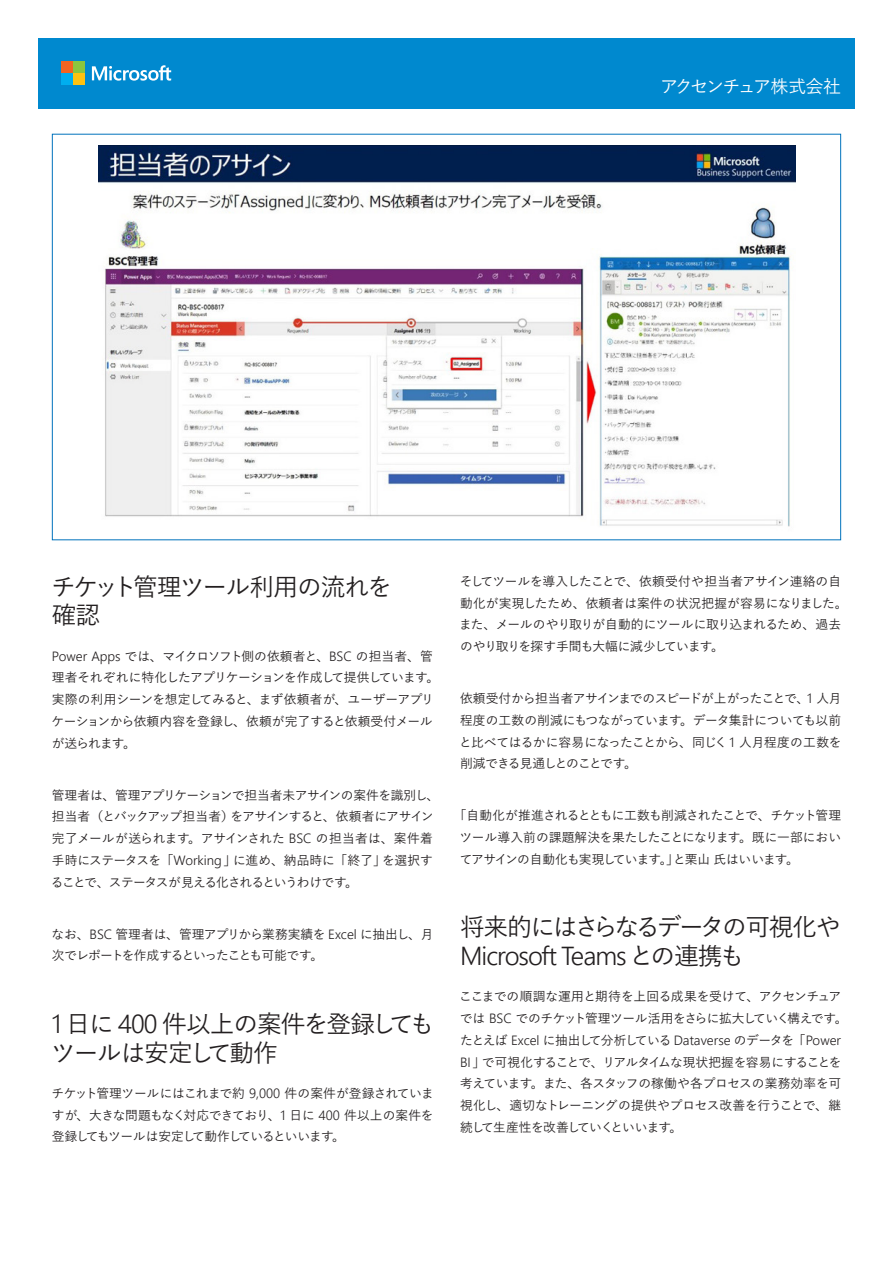
<style>
.page{position:relative;width:893px;height:1263px;background:#fff}
.page>*{position:absolute;margin:0;border:0;box-sizing:border-box;transform-origin:0 0}
.t1{font:300 25.95px "Segoe Pro";letter-spacing:-.04em;color:#231f20}
.t2{font:500 24.75px/28.5px "Yu Go";letter-spacing:-.07em;color:#231f20}
.t3{font:500 24.75px "Yu Go";letter-spacing:-.09em;color:#231f20}
.t4{font:500 18px "Yu Go";letter-spacing:-.105em;color:#fff}
.t5{font:500 12.75px/21.8px "Yu Go";letter-spacing:-.04em;color:#231f20}
.t6{font:500 12.75px/21.8px "Yu Go";letter-spacing:-.02em;color:#231f20}
.s1{font-family:"Segoe Pro";font-weight:300;font-size:13.35px}
.s2{font-family:"Segoe Pro";font-weight:300;font-size:25.95px}
.s3{font-family:"Yu Go";font-weight:500;font-size:24.75px}
</style>
<div class="page">
<div style="left:38px;top:38px;width:817px;height:70px;background:#0089cf"></div>
<svg style="left:92px;top:65px;width:79px;height:16px"></svg>
<div style="left:62px;top:62px;width:11px;height:11px;background:#f36421"></div>
<div style="left:74px;top:62px;width:11px;height:11px;background:#8bc63e"></div>
<div style="left:62px;top:74px;width:11px;height:11px;background:#00aeef"></div>
<div style="left:74px;top:74px;width:11px;height:11px;background:#fec210"></div>
<img style="left:98px;top:145px;width:697px;height:382px">
<h3 class="t4" style="left:660px;top:69px;width:182px">アクセンチュア株式会社</h3>
<h2 class="t2" style="left:51px;top:569px;width:343px">チケット管理ツール利用の流れを確認</h2>
<p class="t5" style="left:52px;top:643px;width:389px"><span class="s1">Power Apps</span> では、マイクロソフト側の依頼者と、<span class="s1">BSC</span> の担当者、管理者それぞれに特化したアプリケーションを作成して提供しています。実際の利用シーンを想定してみると、まず依頼者が、ユーザーアプリケーションから依頼内容を登録し、依頼が完了すると依頼受付メールが送られます。</p>
<p class="t5" style="left:51px;top:782px;width:390px">管理者は、管理アプリケーションで担当者未アサインの案件を識別し、担当者（とバックアップ担当者）をアサインすると、依頼者にアサイン完了メールが送られます。アサインされた <span class="s1">BSC</span> の担当者は、案件着手時にステータスを「<span class="s1">Working</span>」に進め、納品時に「終了」を選択することで、ステータスが見える化されるというわけです。</p>
<p class="t5" style="left:51px;top:921px;width:383px">なお、<span class="s1">BSC</span> 管理者は、管理アプリから業務実績を <span class="s1">Excel</span> に抽出し、月次でレポートを作成するといったことも可能です。</p>
<h2 class="t2" style="left:51px;top:1006px;width:385px"><span class="s2">1</span> 日に <span class="s2">400</span> 件以上の案件を登録してもツールは安定して動作</h2>
<p class="t5" style="left:52px;top:1081px;width:384px;text-align:justify">チケット管理ツールにはこれまで約 <span class="s1">9,000</span> 件の案件が登録されていますが、大きな問題もなく対応できており、<span class="s1">1</span> 日に <span class="s1">400</span> 件以上の案件を登録してもツールは安定して動作しているといいます。</p>
<p class="t6" style="left:459px;top:569px;width:390px">そしてツールを導入したことで、依頼受付や担当者アサイン連絡の自動化が実現したため、依頼者は案件の状況把握が容易になりました。また、メールのやり取りが自動的にツールに取り込まれるため、過去のやり取りを探す手間も大幅に減少しています。</p>
<p class="t5" style="left:459px;top:686px;width:384px;text-align:justify">依頼受付から担当者アサインまでのスピードが上がったことで、<span class="s1">1</span> 人月程度の工数の削減にもつながっています。データ集計についても以前と比べてはるかに容易になったことから、同じく <span class="s1">1</span> 人月程度の工数を削減できる見通しとのことです。</p>
<p class="t5" style="left:460px;top:803px;width:383px;text-align:justify;text-indent:-6px">「自動化が推進されるとともに工数も削減されたことで、チケット管理ツール導入前の課題解決を果たしたことになります。既に一部においてアサインの自動化も実現しています。」と栗山氏はいいます。</p>
<h2 class="t3" style="left:460px;top:904px;width:382px">将来的にはさらなるデータの可視化や</h2>
<h1 class="t1" style="left:460px;top:938px;width:286px">Microsoft Teams <span class="s3">との連携も</span></h1>
<p class="t5" style="left:459px;top:984px;width:390px">ここまでの順調な運用と期待を上回る成果を受けて、アクセンチュアでは <span class="s1">BSC</span> でのチケット管理ツール活用をさらに拡大していく構えです。たとえば <span class="s1">Excel</span> に抽出して分析している <span class="s1">Dataverse</span> のデータを「<span class="s1">Power BI</span> 」で可視化することで、リアルタイムな現状把握を容易にすることを考えています。また、各スタッフの稼働や各プロセスの業務効率を可視化し、適切なトレーニングの提供やプロセス改善を行うことで、継続して生産性を改善していくといいます。</p>
</div>
